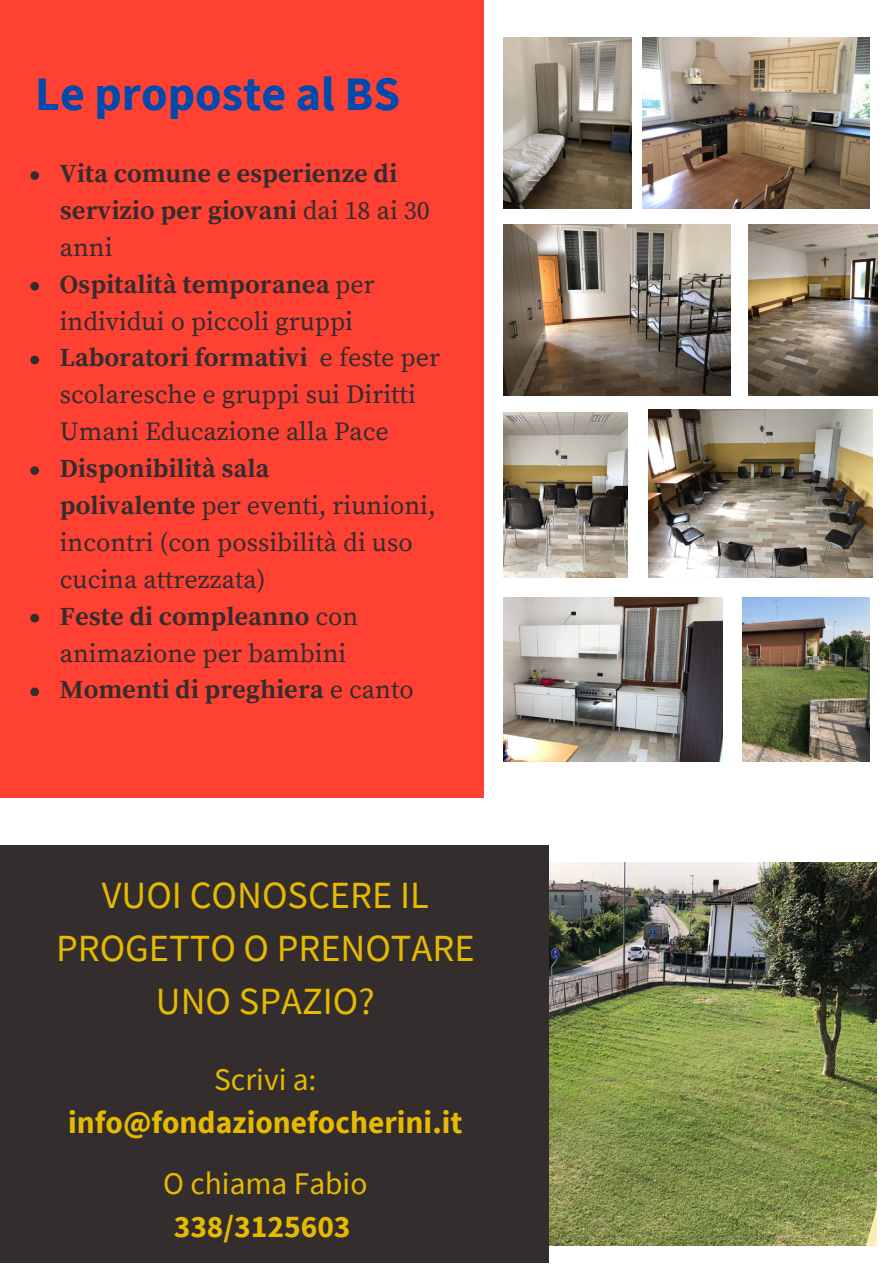
<style>
.page{position:relative;width:893px;height:1264px;background:#fff}
.page>*{position:absolute;margin:0;border:0;box-sizing:border-box;transform-origin:0 0}
.t1{font:700 48px "Source Sans Pro";color:#004aad}
.t2{font:38.4px/52.8px "Source Sans Pro";color:#e6ba00;text-align:center}
.t3{font:700 31.5px "Source Sans Pro";color:#e6ba00}
.t4{font:31.5px "Source Sans Pro";color:#e6ba00}
.t5{font:25.95px/36.9px "Source Serif Pro";color:#332d2d}
.s1{font-weight:700}
</style>
<div class="page">
<div style="left:0;top:0;width:483px;height:797px;background:#ff4134"></div>
<img style="left:548px;top:862px;width:328px;height:382px">
<div style="left:0;top:845px;width:548px;height:417px;background:#332d2d"></div>
<img style="left:642px;top:38px;width:227px;height:171px">
<img style="left:503px;top:38px;width:128px;height:171px">
<img style="left:503px;top:225px;width:227px;height:170px">
<img style="left:648px;top:410px;width:224px;height:167px">
<img style="left:503px;top:413px;width:124px;height:164px">
<img style="left:503px;top:597px;width:219px;height:165px">
<img style="left:742px;top:597px;width:127px;height:165px">
<img style="left:748px;top:225px;width:128px;height:170px">
<svg style="left:30px;top:171px;width:9px;height:9px"></svg>
<svg style="left:30px;top:282px;width:9px;height:8px"></svg>
<svg style="left:30px;top:355px;width:9px;height:9px"></svg>
<svg style="left:30px;top:466px;width:9px;height:9px"></svg>
<svg style="left:30px;top:613px;width:9px;height:9px"></svg>
<svg style="left:30px;top:687px;width:9px;height:9px"></svg>
<h1 class="t1" style="left:35px;top:62px;width:366px">Le proposte al BS</h1>
<p class="t5" style="left:60px;top:156px;width:382px"><span class="s1">Vita comune e esperienze di servizio per giovani</span> dai 18 ai 30 anni<br><span class="s1">Ospitalità temporanea</span> per individui o piccoli gruppi<br><span class="s1">Laboratori formativi</span> e feste per scolaresche e gruppi sui Diritti<br>Umani Educazione alla Pace</p>
<p class="t5" style="left:60px;top:451px;width:377px"><span class="s1">Disponibilità sala<br>polivalente</span> per eventi, riunioni, incontri (con possibilità di uso cucina attrezzata)<br><span class="s1">Feste di compleanno</span> con animazione per bambini<br><span class="s1">Momenti di preghiera</span> e canto</p>
<h2 class="t2" style="left:56px;top:868px;width:420px">VUOI CONOSCERE IL<br>PROGETTO O PRENOTARE<br>UNO SPAZIO?</h2>
<p class="t4" style="left:214px;top:1059px;width:104px">Scrivi a:</p>
<p class="t3" style="left:68px;top:1101px;width:396px">info@fondazionefocherini.it</p>
<p class="t4" style="left:163px;top:1162px;width:206px">O chiama Fabio</p>
<p class="t3" style="left:174px;top:1205px;width:178px">338/3125603</p>
</div>
